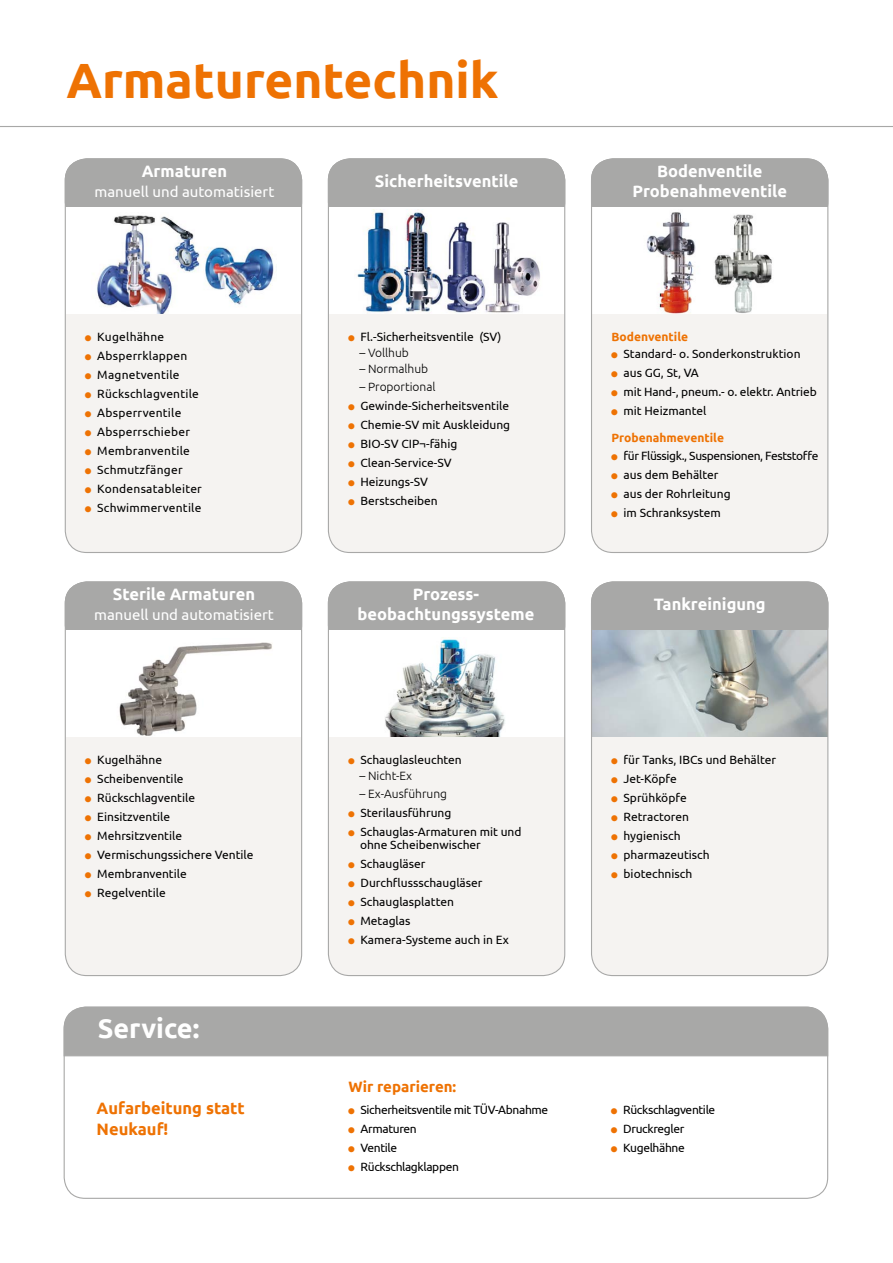
<style>
.page{position:relative;width:893px;height:1263px;background:#fff}
.page>*{position:absolute;margin:0;border:0;box-sizing:border-box;transform-origin:0 0}
.t1{font:700 49.5px "Ubuntu";color:#ee7203}
.t2{font:700 27px "Ubuntu";color:#fff}
.t3{font:700 16.5px/19.5px "Ubuntu";color:#fff;text-align:center}
.t4{font:700 16.5px/21px "Ubuntu";color:#ee7203}
.t5{font:15px "Ubuntu";color:#fff}
.t6{font:700 15px "Ubuntu";color:#ee7203}
.t7{font:12px/13.5px "Ubuntu";color:#000}
.t8{font:12px "Ubuntu";letter-spacing:.02em;color:#000}
.t9{font:12px "Ubuntu";letter-spacing:-.03em;color:#000}
.t10{font:300 12px "Ubuntu";color:#000}
.t11{font:700 12px "Ubuntu";color:#ee7203}
.s1{color:#ee7203}
</style>
<div class="page">
<hr style="left:0;top:126px;width:893px;height:1px;background:#a8a8a7">
<div style="left:63px;top:1006px;width:766px;height:51px;background:#a8a8a7"></div>
<div style="left:66px;top:159px;width:235px;height:393px;background:#f5f3f1;border-radius:21px"></div>
<div style="left:65px;top:159px;width:237px;height:64px;background:#a8a8a7;border-radius:22px"></div>
<div style="left:66px;top:207px;width:235px;height:106px;background:#fff"></div>
<img style="left:97px;top:215px;width:177px;height:98px">
<div style="left:329px;top:159px;width:235px;height:393px;background:#f5f3f1;border-radius:21px"></div>
<div style="left:328px;top:159px;width:237px;height:64px;background:#a8a8a7;border-radius:22px"></div>
<div style="left:329px;top:207px;width:235px;height:106px;background:#fff"></div>
<img style="left:357px;top:210px;width:183px;height:103px">
<div style="left:592px;top:159px;width:235px;height:393px;background:#f5f3f1;border-radius:21px"></div>
<div style="left:591px;top:159px;width:237px;height:64px;background:#a8a8a7;border-radius:22px"></div>
<div style="left:592px;top:207px;width:235px;height:106px;background:#fff"></div>
<img style="left:646px;top:212px;width:126px;height:101px">
<div style="left:66px;top:582px;width:235px;height:393px;background:#f5f3f1;border-radius:21px"></div>
<div style="left:65px;top:582px;width:237px;height:64px;background:#a8a8a7;border-radius:22px"></div>
<div style="left:66px;top:630px;width:235px;height:106px;background:#fff"></div>
<img style="left:119px;top:642px;width:153px;height:94px">
<div style="left:329px;top:582px;width:235px;height:393px;background:#f5f3f1;border-radius:21px"></div>
<div style="left:328px;top:582px;width:237px;height:64px;background:#a8a8a7;border-radius:22px"></div>
<div style="left:329px;top:630px;width:235px;height:106px;background:#fff"></div>
<img style="left:385px;top:637px;width:120px;height:99px">
<div style="left:592px;top:582px;width:235px;height:393px;background:#f5f3f1;border-radius:21px"></div>
<div style="left:591px;top:582px;width:237px;height:64px;background:#a8a8a7;border-radius:22px"></div>
<img style="left:593px;top:630px;width:233px;height:106px">
<div style="left:64px;top:1007px;width:764px;height:192px;border:1px solid #a8a8a7;border-radius:21px"></div>
<div style="left:65px;top:158px;width:237px;height:395px;border:1px solid #a8a8a7;border-radius:22px"></div>
<div style="left:328px;top:581px;width:237px;height:395px;border:1px solid #a8a8a7;border-radius:22px"></div>
<div style="left:591px;top:581px;width:237px;height:395px;border:1px solid #a8a8a7;border-radius:22px"></div>
<div style="left:328px;top:158px;width:237px;height:395px;border:1px solid #a8a8a7;border-radius:22px"></div>
<div style="left:591px;top:158px;width:237px;height:395px;border:1px solid #a8a8a7;border-radius:22px"></div>
<div style="left:65px;top:581px;width:237px;height:395px;border:1px solid #a8a8a7;border-radius:22px"></div>
<h1 class="t1" style="left:66px;top:51px;width:434px">Armaturentechnik</h1>
<h3 class="t3" style="left:142px;top:161px;width:87px">Armaturen</h3>
<p class="t5" style="left:94px;top:182px;width:181px">manuell und automatisiert</p>
<p class="t8" style="left:85px;top:329px;width:80px"><span class="s1">■</span> Kugelhähne</p>
<p class="t8" style="left:85px;top:348px;width:104px"><span class="s1">■</span> Absperrklappen</p>
<p class="t8" style="left:85px;top:367px;width:96px"><span class="s1">■</span> Magnetventile</p>
<p class="t8" style="left:85px;top:386px;width:115px"><span class="s1">■</span> Rückschlagventile</p>
<p class="t8" style="left:85px;top:405px;width:98px"><span class="s1">■</span> Absperrventile</p>
<p class="t8" style="left:85px;top:424px;width:106px"><span class="s1">■</span> Absperrschieber</p>
<p class="t8" style="left:85px;top:443px;width:106px"><span class="s1">■</span> Membranventile</p>
<p class="t8" style="left:85px;top:462px;width:99px"><span class="s1">■</span> Schmutzfänger</p>
<p class="t8" style="left:85px;top:481px;width:118px"><span class="s1">■</span> Kondensatableiter</p>
<p class="t8" style="left:85px;top:500px;width:118px"><span class="s1">■</span> Schwimmerventile</p>
<h3 class="t3" style="left:113px;top:584px;width:144px">Sterile Armaturen</h3>
<p class="t5" style="left:94px;top:605px;width:181px">manuell und automatisiert</p>
<p class="t7" style="left:85px;top:752px;width:78px"><span class="s1">■</span> Kugelhähne</p>
<p class="t7" style="left:85px;top:771px;width:100px"><span class="s1">■</span> Scheibenventile</p>
<p class="t7" style="left:85px;top:790px;width:111px"><span class="s1">■</span> Rückschlagventile</p>
<p class="t7" style="left:85px;top:809px;width:86px"><span class="s1">■</span> Einsitzventile</p>
<p class="t7" style="left:85px;top:828px;width:98px"><span class="s1">■</span> Mehrsitzventile</p>
<p class="t7" style="left:85px;top:847px;width:170px"><span class="s1">■</span> Vermischungssichere Ventile</p>
<p class="t7" style="left:85px;top:866px;width:103px"><span class="s1">■</span> Membranventile</p>
<p class="t7" style="left:85px;top:885px;width:82px"><span class="s1">■</span> Regelventile</p>
<h2 class="t2" style="left:98px;top:1012px;width:103px">Service:</h2>
<h3 class="t3" style="left:375px;top:171px;width:145px">Sicherheitsventile</h3>
<p class="t7" style="left:348px;top:329px;width:155px"><span class="s1">■</span> Fl.-Sicherheitsventile (SV)</p>
<p class="t10" style="left:359px;top:345px;width:51px">– Vollhub</p>
<p class="t10" style="left:359px;top:362px;width:70px">– Normalhub</p>
<p class="t10" style="left:359px;top:379px;width:78px">– Proportional</p>
<p class="t7" style="left:348px;top:398px;width:162px"><span class="s1">■</span> Gewinde-Sicherheitsventile</p>
<p class="t7" style="left:348px;top:418px;width:163px"><span class="s1">■</span> Chemie-SV mit Auskleidung</p>
<p class="t7" style="left:348px;top:437px;width:110px"><span class="s1">■</span> BIO-SV CIP¬-fähig</p>
<p class="t7" style="left:348px;top:456px;width:105px"><span class="s1">■</span> Clean-Service-SV</p>
<p class="t7" style="left:348px;top:475px;width:81px"><span class="s1">■</span> Heizungs-SV</p>
<p class="t7" style="left:348px;top:494px;width:91px"><span class="s1">■</span> Berstscheiben</p>
<h3 class="t3" style="left:358px;top:584px;width:178px">Prozess&shy;beobachtungssysteme</h3>
<p class="t7" style="left:348px;top:752px;width:115px"><span class="s1">■</span> Schauglasleuchten</p>
<p class="t10" style="left:359px;top:768px;width:54px">– Nicht-Ex</p>
<p class="t10" style="left:359px;top:786px;width:89px">– Ex-Ausführung</p>
<p class="t7" style="left:348px;top:805px;width:104px"><span class="s1">■</span> Sterilausführung</p>
<p class="t7" style="left:360px;top:824px;width:163px;text-indent:-12px"><span class="s1">■</span> Schauglas-Armaturen mit und ohne Scheibenwischer</p>
<p class="t7" style="left:348px;top:857px;width:79px"><span class="s1">■</span> Schaugläser</p>
<p class="t7" style="left:348px;top:876px;width:136px"><span class="s1">■</span> Durchflussschaugläser</p>
<p class="t7" style="left:348px;top:895px;width:107px"><span class="s1">■</span> Schauglasplatten</p>
<p class="t7" style="left:348px;top:914px;width:64px"><span class="s1">■</span> Metaglas</p>
<p class="t7" style="left:348px;top:933px;width:162px"><span class="s1">■</span> Kamera-Systeme auch in Ex</p>
<h3 class="t3" style="left:632px;top:161px;width:156px">Bodenventile<br>Probenahmeventile</h3>
<p class="t11" style="left:612px;top:329px;width:78px">Bodenventile</p>
<p class="t7" style="left:612px;top:347px;width:190px"><span class="s1">■</span> Standard- o. Sonderkonstruktion</p>
<p class="t7" style="left:612px;top:366px;width:89px"><span class="s1">■</span> aus GG, St, VA</p>
<p class="t7" style="left:612px;top:385px;width:207px"><span class="s1">■</span> mit Hand-, pneum.- o. elektr. Antrieb</p>
<p class="t7" style="left:612px;top:404px;width:96px"><span class="s1">■</span> mit Heizmantel</p>
<p class="t11" style="left:612px;top:430px;width:114px">Probenahmeventile</p>
<p class="t9" style="left:612px;top:448px;width:209px"><span class="s1">■</span> für Flüssigk., Suspensionen, Feststoffe</p>
<p class="t7" style="left:612px;top:467px;width:109px"><span class="s1">■</span> aus dem Behälter</p>
<p class="t7" style="left:612px;top:486px;width:121px"><span class="s1">■</span> aus der Rohrleitung</p>
<p class="t7" style="left:612px;top:505px;width:111px"><span class="s1">■</span> im Schranksystem</p>
<h3 class="t3" style="left:654px;top:594px;width:114px">Tankreinigung</h3>
<p class="t7" style="left:612px;top:752px;width:166px"><span class="s1">■</span> für Tanks, IBCs und Behälter</p>
<p class="t7" style="left:612px;top:771px;width:67px"><span class="s1">■</span> Jet-Köpfe</p>
<p class="t7" style="left:612px;top:790px;width:77px"><span class="s1">■</span> Sprühköpfe</p>
<p class="t7" style="left:612px;top:809px;width:79px"><span class="s1">■</span> Retractoren</p>
<p class="t7" style="left:612px;top:828px;width:70px"><span class="s1">■</span> hygienisch</p>
<p class="t7" style="left:612px;top:847px;width:100px"><span class="s1">■</span> pharmazeutisch</p>
<p class="t7" style="left:612px;top:866px;width:82px"><span class="s1">■</span> biotechnisch</p>
<p class="t6" style="left:349px;top:1077px;width:109px">Wir reparieren:</p>
<p class="t9" style="left:349px;top:1102px;width:201px"><span class="s1">■</span> Sicherheitsventile mit TÜV-Abnahme</p>
<p class="t9" style="left:349px;top:1121px;width:70px"><span class="s1">■</span> Armaturen</p>
<p class="t9" style="left:349px;top:1140px;width:50px"><span class="s1">■</span> Ventile</p>
<p class="t9" style="left:349px;top:1159px;width:112px"><span class="s1">■</span> Rückschlagklappen</p>
<h3 class="t4" style="left:97px;top:1097px;width:150px">Aufarbeitung statt<br>Neukauf!</h3>
<p class="t9" style="left:611px;top:1102px;width:106px"><span class="s1">■</span> Rückschlagventile</p>
<p class="t9" style="left:611px;top:1121px;width:75px"><span class="s1">■</span> Druckregler</p>
<p class="t9" style="left:611px;top:1140px;width:75px"><span class="s1">■</span> Kugelhähne</p>
</div>
